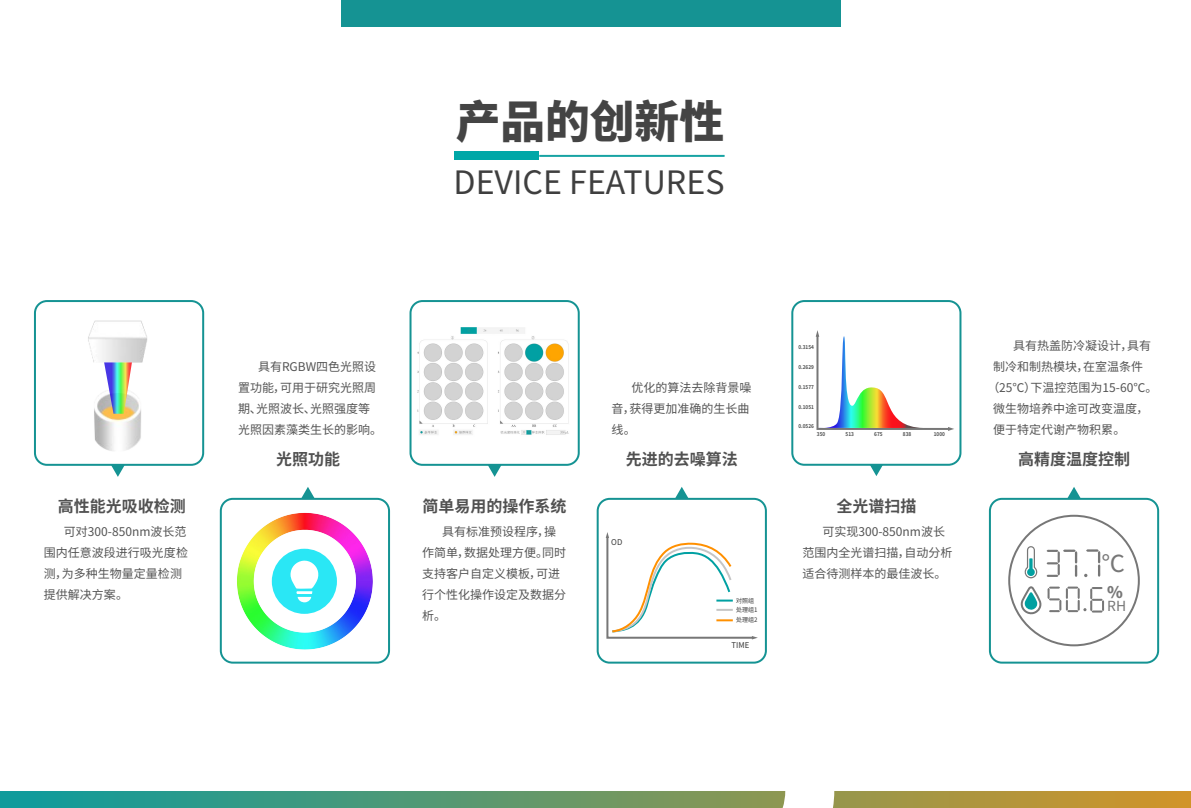
<style>
.page{position:relative;width:1191px;height:808px;background:#fff}
.page>*{position:absolute;margin:0;border:0;box-sizing:border-box;transform-origin:0 0}
.t1{font:800 44.7px "Source Han Sans CN";color:#444}
.t2{font:32.2px "Source Han Sans CN";color:#3f3f3f}
.t3{font:23.5px "Source Han Sans CN";color:#777}
.t4{font:700 16px "Source Han Sans CN";color:#515151}
.t5{font:800 16px "Source Han Sans CN";color:#777}
.t6{font:13.9px "Source Han Sans CN";color:#777}
.t7{font:12px/21px "Source Han Sans CN";color:#545454}
.t8{font:8px "Source Han Sans CN";color:#383838}
.t9{font:6.2px/9.3px "Source Han Sans CN";color:#383838}
.t10{font:700 5.2px "Source Han Sans CN";color:#4d4e4e;scale:.91 1}
</style>
<div class="page">
<img style="left:34px;top:300px;width:171px;height:166px">
<svg style="left:104px;top:362px;width:28px;height:52px"></svg>
<div style="left:341px;top:0;width:500px;height:26px;background:#159393"></div>
<div style="left:454px;top:151px;width:85px;height:9px;background:#00a7a7"></div>
<hr style="left:539px;top:155px;width:185px;height:2px;background:#17a3a3">
<svg style="left:0;top:791px;width:785px;height:17px;background:#4c9877"></svg>
<svg style="left:833px;top:791px;width:358px;height:17px;background:#b3953a"></svg>
<img style="left:223px;top:497px;width:168px;height:164px">
<div style="left:272px;top:549px;width:65px;height:65px;background:#2ae7f5;border-radius:50%"></div>
<svg style="left:290px;top:560px;width:29px;height:42px"></svg>
<img style="left:417px;top:327px;width:152px;height:108px">
<svg style="left:815px;top:330px;width:139px;height:101px"></svg>
<div style="left:220px;top:498px;width:170px;height:166px;border:2px solid #159393;border-radius:12px"></div>
<div style="left:34px;top:300px;width:170px;height:166px;border:2px solid #159393;border-radius:12px"></div>
<div style="left:409px;top:300px;width:171px;height:166px;border:2px solid #159393;border-radius:12px"></div>
<div style="left:596px;top:498px;width:171px;height:166px;border:2px solid #159393;border-radius:12px"></div>
<div style="left:989px;top:498px;width:170px;height:166px;border:2px solid #159393;border-radius:12px"></div>
<div style="left:791px;top:300px;width:170px;height:166px;border:2px solid #159393;border-radius:12px"></div>
<svg style="left:1024px;top:546px;width:13px;height:32px"></svg>
<svg style="left:1046px;top:549px;width:31px;height:28px"></svg>
<svg style="left:1084px;top:549px;width:16px;height:28px"></svg>
<svg style="left:1019px;top:586px;width:85px;height:31px"></svg>
<svg style="left:605px;top:532px;width:153px;height:108px"></svg>
<svg style="left:301px;top:487px;width:14px;height:12px"></svg>
<svg style="left:111px;top:465px;width:14px;height:12px"></svg>
<svg style="left:487px;top:465px;width:14px;height:12px"></svg>
<svg style="left:869px;top:464px;width:14px;height:12px"></svg>
<svg style="left:675px;top:487px;width:13px;height:12px"></svg>
<svg style="left:1067px;top:487px;width:14px;height:12px"></svg>
<h1 class="t1" style="left:456px;top:97px;width:270px">产品的创新性</h1>
<h2 class="t2" style="left:453px;top:164px;width:272px">DEVICE FEATURES</h2>
<h3 class="t4" style="left:58px;top:497px;width:129px">高性能光吸收检测</h3>
<p class="t7" style="left:44px;top:522px;width:145px;text-indent:20px">可对300-850nm波长范围内任意波段进行吸光度检测，为多种生物量定量检测提供解决方案。</p>
<p class="t7" style="left:238px;top:356px;width:146px;text-indent:20px">具有RGBW四色光照设置功能，可用于研究光照周期、光照波长、光照强度等光照因素藻类生长的影响。</p>
<h3 class="t4" style="left:276px;top:450px;width:65px">光照功能</h3>
<h3 class="t4" style="left:422px;top:497px;width:145px">简单易用的操作系统</h3>
<p class="t7" style="left:422px;top:522px;width:146px;text-indent:20px">具有标准预设程序，操作简单，数据处理方便。同时支持客户自定义模板，可进行个性化操作设定及数据分析。</p>
<p class="t7" style="left:611px;top:377px;width:142px;text-indent:20px">优化的算法去除背景噪音，获得更加准确的生长曲线。</p>
<h3 class="t4" style="left:626px;top:450px;width:113px">先进的去噪算法</h3>
<p class="t8" style="left:611px;top:538px;width:13px">OD</p>
<p class="t9" style="left:736px;top:596px;width:23px">对照组处理组1</p>
<p class="t8" style="left:731px;top:640px;width:19px">TIME</p>
<p class="t9" style="left:736px;top:615px;width:23px">处理组2</p>
<p class="t10" style="left:798px;top:344px;width:18px">0.3154</p>
<p class="t10" style="left:798px;top:364px;width:18px">0.2629</p>
<p class="t10" style="left:798px;top:384px;width:18px">0.1577</p>
<p class="t10" style="left:798px;top:404px;width:18px">0.1051</p>
<p class="t10" style="left:798px;top:424px;width:18px">0.0526</p>
<p class="t10" style="left:817px;top:431px;width:11px">350</p>
<p class="t10" style="left:845px;top:431px;width:11px">513</p>
<p class="t10" style="left:874px;top:431px;width:11px">675</p>
<p class="t10" style="left:903px;top:431px;width:11px">838</p>
<p class="t10" style="left:933px;top:431px;width:14px">1000</p>
<h3 class="t4" style="left:836px;top:497px;width:81px">全光谱扫描</h3>
<p class="t7" style="left:802px;top:522px;width:151px;text-indent:20px">可实现300-850nm波长范围内全光谱扫描，自动分析适合待测样本的最佳波长。</p>
<p class="t7" style="left:1013px;top:335px;width:140px">具有热盖防冷凝设计，具有</p>
<p class="t7" style="left:993px;top:356px;width:151px">制冷和制热模块，在室温条件</p>
<p class="t7" style="left:987px;top:377px;width:171px">（25℃）下温控范围为15-60℃。</p>
<p class="t7" style="left:993px;top:398px;width:157px">微生物培养中途可改变温度，</p>
<p class="t7" style="left:993px;top:419px;width:134px">便于特定代谢产物积累。</p>
<h3 class="t4" style="left:1018px;top:450px;width:113px">高精度温度控制</h3>
<h3 class="t3" style="left:1101px;top:550px;width:25px">℃</h3>
<p class="t6" style="left:1107px;top:598px;width:21px">RH</p>
<h3 class="t5" style="left:1107px;top:583px;width:17px">%</h3>
</div>
